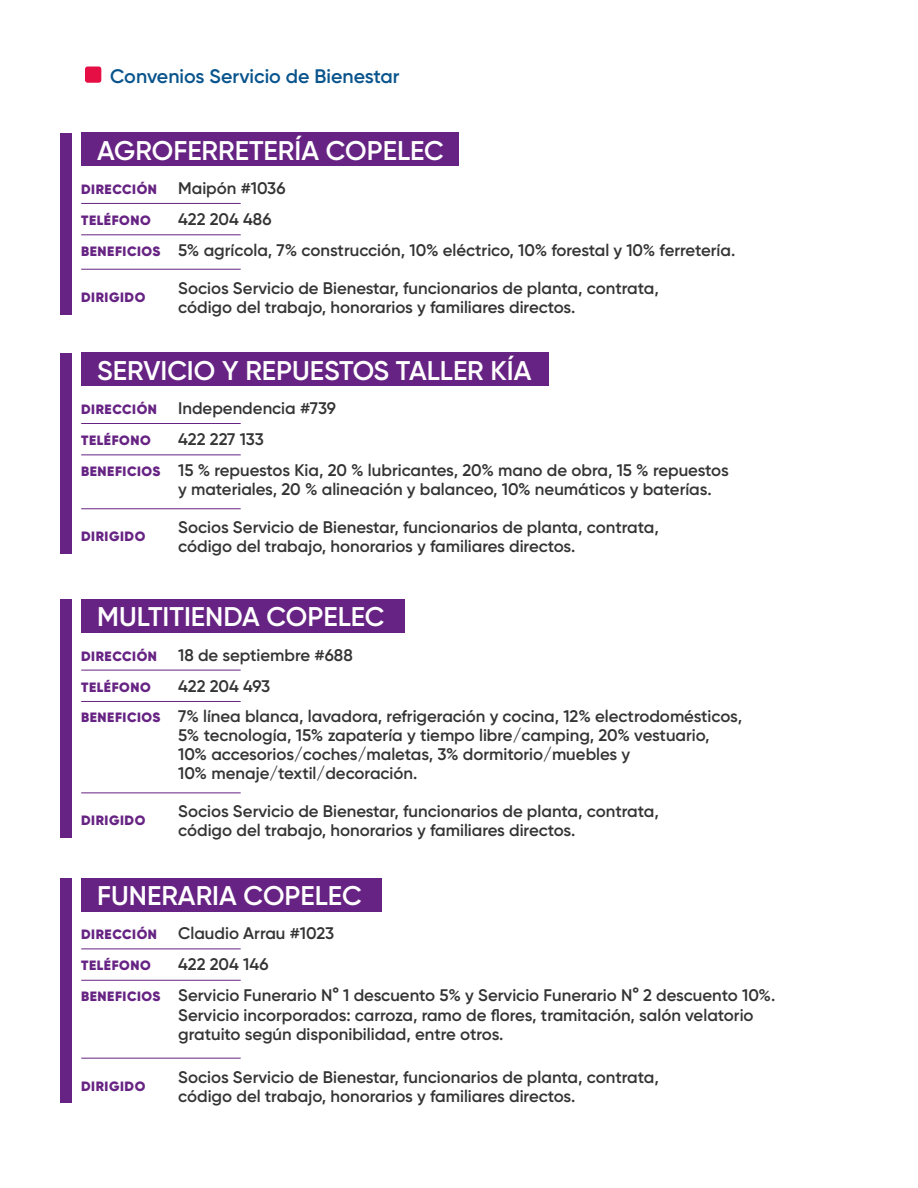
<style>
.page{position:relative;width:918px;height:1188px;background:#fff}
.page>*{position:absolute;margin:0;border:0;box-sizing:border-box;transform-origin:0 0}
.t1{font:600 27px "Gilroy";color:#fff}
.t2{font:600 19.65px "Gilroy";color:#09548c}
.t3{font:600 16.8px/30.9px "Gilroy";color:#343434}
.t4{font:900 13.5px "Gilroy";letter-spacing:.04em;color:#662383}
</style>
<div class="page">
<div style="left:85px;top:67px;width:16px;height:16px;background:#e50e45;border-radius:3px"></div>
<div style="left:81px;top:133px;width:378px;height:33px;background:#662383"></div>
<hr style="left:81px;top:203px;width:160px;height:1px;background:#662383">
<hr style="left:81px;top:234px;width:160px;height:1px;background:#662383">
<hr style="left:81px;top:269px;width:160px;height:1px;background:#662383">
<div style="left:60px;top:133px;width:11px;height:181px;background:#662383"></div>
<div style="left:81px;top:353px;width:468px;height:33px;background:#662383"></div>
<hr style="left:81px;top:423px;width:160px;height:1px;background:#662383">
<hr style="left:81px;top:454px;width:160px;height:1px;background:#662383">
<hr style="left:81px;top:508px;width:160px;height:1px;background:#662383">
<div style="left:60px;top:353px;width:11px;height:201px;background:#662383"></div>
<div style="left:81px;top:600px;width:324px;height:33px;background:#662383"></div>
<hr style="left:81px;top:670px;width:160px;height:1px;background:#662383">
<hr style="left:81px;top:701px;width:160px;height:1px;background:#662383">
<hr style="left:81px;top:793px;width:160px;height:1px;background:#662383">
<div style="left:60px;top:600px;width:11px;height:238px;background:#662383"></div>
<div style="left:81px;top:878px;width:300px;height:33px;background:#662383"></div>
<hr style="left:81px;top:949px;width:160px;height:1px;background:#662383">
<hr style="left:81px;top:980px;width:160px;height:1px;background:#662383">
<hr style="left:81px;top:1058px;width:160px;height:1px;background:#662383">
<div style="left:60px;top:878px;width:11px;height:225px;background:#662383"></div>
<p class="t2" style="left:110px;top:64px;width:291px">Convenios Servicio de Bienestar</p>
<h1 class="t1" style="left:97px;top:134px;width:348px">AGROFERRETERÍA COPELEC</h1>
<p class="t3" style="left:178px;top:173px;width:559px">Maipón #1036<br>422 204 486<br>5% agrícola, 7% construcción, 10% eléctrico, 10% forestal y 10% ferretería.</p>
<p class="t3" style="left:178px;top:278px;width:482px;line-height:18.8px">Socios Servicio de Bienestar, funcionarios de planta, contrata, código del trabajo, honorarios y familiares directos.</p>
<p class="t4" style="left:81px;top:181px;width:77px">DIRECCIÓN</p>
<p class="t4" style="left:81px;top:212px;width:71px">TELÉFONO</p>
<p class="t4" style="left:81px;top:242px;width:81px">BENEFICIOS</p>
<p class="t4" style="left:81px;top:288px;width:66px">DIRIGIDO</p>
<h1 class="t1" style="left:97px;top:354px;width:436px">SERVICIO Y REPUESTOS TALLER KÍA</h1>
<p class="t3" style="left:178px;top:393px;width:552px">Independencia #739<br>422 227 133<br>15 % repuestos Kia, 20 % lubricantes, 20% mano de obra, 15 % repuestos</p>
<p class="t3" style="left:178px;top:473px;width:535px">y materiales, 20 % alineación y balanceo, 10% neumáticos y baterías.</p>
<p class="t3" style="left:178px;top:518px;width:482px;line-height:18.8px">Socios Servicio de Bienestar, funcionarios de planta, contrata, código del trabajo, honorarios y familiares directos.</p>
<p class="t4" style="left:81px;top:401px;width:77px">DIRECCIÓN</p>
<p class="t4" style="left:81px;top:432px;width:71px">TELÉFONO</p>
<p class="t4" style="left:81px;top:463px;width:81px">BENEFICIOS</p>
<p class="t4" style="left:81px;top:528px;width:66px">DIRIGIDO</p>
<h1 class="t1" style="left:97px;top:600px;width:289px">MULTITIENDA COPELEC</h1>
<p class="t3" style="left:178px;top:639px;width:566px">18 de septiembre #688<br>422 204 493<br>7% línea blanca, lavadora, refrigeración y cocina, 12% electrodomésticos,</p>
<p class="t3" style="left:178px;top:726px;width:533px;line-height:18.8px">5% tecnología, 15% zapatería y tiempo libre/camping, 20% vestuario,<br>10% accesorios/coches/maletas, 3% dormitorio/muebles y<br>10% menaje/textil/decoración.</p>
<p class="t3" style="left:178px;top:802px;width:482px;line-height:18.8px">Socios Servicio de Bienestar, funcionarios de planta, contrata, código del trabajo, honorarios y familiares directos.</p>
<p class="t4" style="left:81px;top:647px;width:77px">DIRECCIÓN</p>
<p class="t4" style="left:81px;top:678px;width:71px">TELÉFONO</p>
<p class="t4" style="left:81px;top:709px;width:81px">BENEFICIOS</p>
<p class="t4" style="left:81px;top:812px;width:66px">DIRIGIDO</p>
<h1 class="t1" style="left:97px;top:879px;width:266px">FUNERARIA COPELEC</h1>
<p class="t3" style="left:178px;top:918px;width:599px">Claudio Arrau #1023<br>422 204 146<br>Servicio Funerario N° 1 descuento 5% y Servicio Funerario N° 2 descuento 10%.</p>
<p class="t3" style="left:178px;top:1005px;width:577px;line-height:19.5px">Servicio incorporados: carroza, ramo de flores, tramitación, salón velatorio gratuito según disponibilidad, entre otros.</p>
<p class="t3" style="left:178px;top:1067px;width:482px;line-height:18.8px">Socios Servicio de Bienestar, funcionarios de planta, contrata, código del trabajo, honorarios y familiares directos.</p>
<p class="t4" style="left:81px;top:926px;width:77px">DIRECCIÓN</p>
<p class="t4" style="left:81px;top:957px;width:71px">TELÉFONO</p>
<p class="t4" style="left:81px;top:988px;width:81px">BENEFICIOS</p>
<p class="t4" style="left:81px;top:1077px;width:66px">DIRIGIDO</p>
</div>
